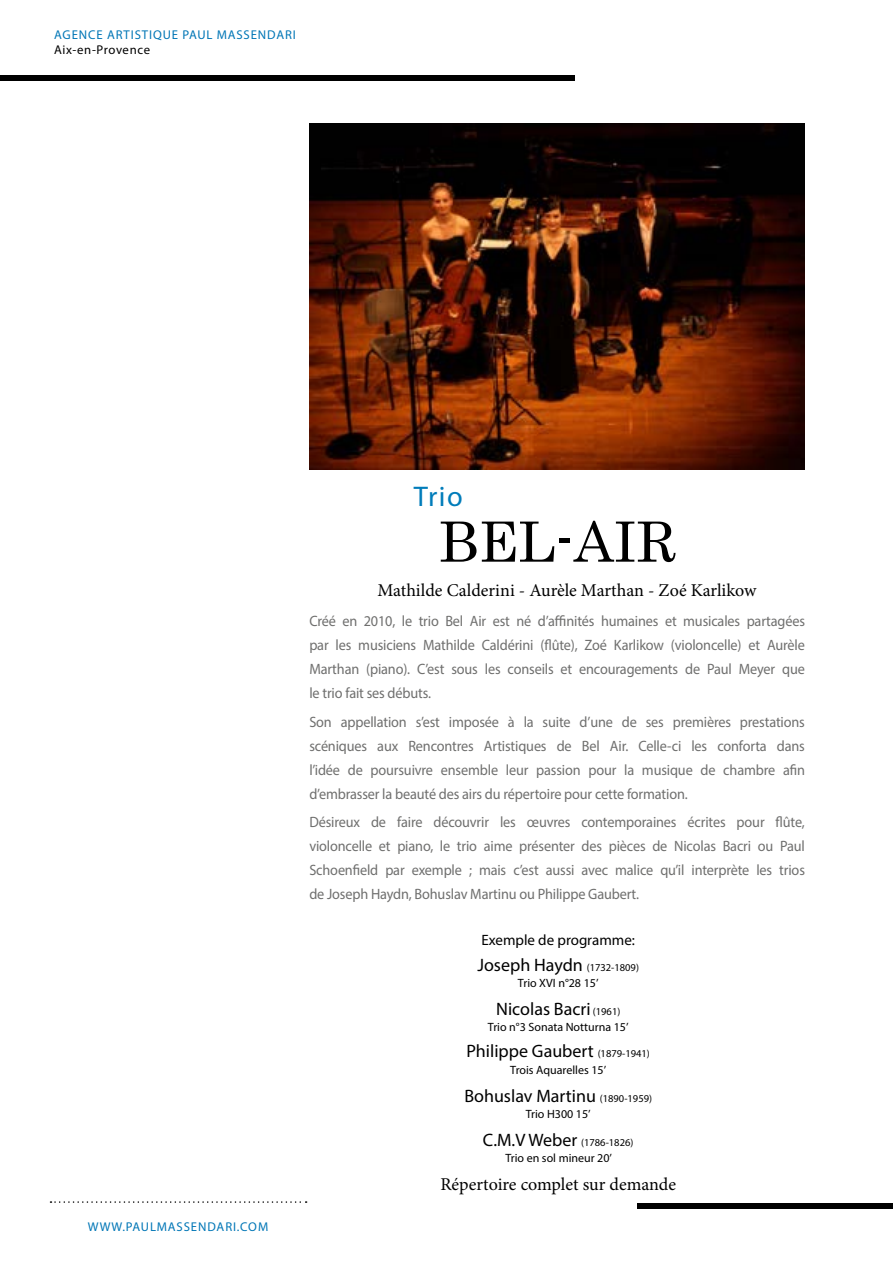
<style>
.page{position:relative;width:893px;height:1263px;background:#fff}
.page>*{position:absolute;margin:0;border:0;box-sizing:border-box;transform-origin:0 0}
.t1{font:55.5px "Century";color:#000}
.t2{font:28.5px "Myriad Pro";color:#007cba}
.t3{font:18px "Myriad Pro";color:#000}
.t4{font:18px "Minion Pro";color:#000}
.t5{font:15px/24px "Myriad Pro";letter-spacing:-.01em;color:#6f6f6e;text-align:justify;scale:.95 1}
.t6{font:15px "Myriad Pro";color:#000}
.t7{font:12.75px "Myriad Pro";letter-spacing:.07em;color:#0076b6}
.t8{font:12.75px "Myriad Pro";letter-spacing:.045em;color:#000}
.t9{font:12px "Myriad Pro";color:#000}
.t10{font:10.5px "Myriad Pro";color:#000}
.s1{font-size:10.5px}
.s2{font-size:18px}
</style>
<div class="page">
<div style="left:0;top:75px;width:574px;height:6px;background:#000"></div>
<div style="left:638px;top:1203px;width:255px;height:6px;background:#000"></div>
<svg style="left:50px;top:1201px;width:257px;height:2px"></svg>
<img style="left:309px;top:123px;width:496px;height:347px">
<p class="t7" style="left:54px;top:26px;width:243px">AGENCE ARTISTIQUE PAUL MASSENDARI</p>
<p class="t8" style="left:54px;top:42px;width:98px">Aix-en-Provence</p>
<p class="t7" style="left:88px;top:1219px;width:182px">WWW.PAULMASSENDARI.COM</p>
<h2 class="t2" style="left:414px;top:479px;width:50px">Trio</h2>
<h1 class="t1" style="left:438px;top:495px;width:240px">BEL-AIR</h1>
<p class="t4" style="left:377px;top:578px;width:381px">Mathilde Calderini - Aurèle Marthan - Zoé Karlikow</p>
<p class="t5" style="left:309px;top:609px;width:523px">Créé en 2010, le trio Bel Air est né d’affinités humaines et musicales partagées par les musiciens Mathilde Caldérini (flûte), Zoé Karlikow (violoncelle) et Aurèle Marthan (piano). C’est sous les conseils et encouragements de Paul Meyer que le trio fait ses débuts.</p>
<p class="t5" style="left:309px;top:709px;width:523px">Son appellation s’est imposée à la suite d’une de ses premières prestations scéniques aux Rencontres Artistiques de Bel Air. Celle-ci les conforta dans l’idée de poursuivre ensemble leur passion pour la musique de chambre afin d’embrasser la beauté des airs du répertoire pour cette formation.</p>
<p class="t5" style="left:309px;top:809px;width:523px">Désireux de faire découvrir les œuvres contemporaines écrites pour flûte, violoncelle et piano, le trio aime présenter des pièces de Nicolas Bacri ou Paul Schoenfield par exemple ; mais c’est aussi avec malice qu’il interprète les trios de Joseph Haydn, Bohuslav Martinu ou Philippe Gaubert.</p>
<p class="t6" style="left:481px;top:930px;width:155px">Exemple de programme:</p>
<p class="t3" style="left:477px;top:953px;width:163px">Joseph Haydn <span class="s1">(1732-1809)</span></p>
<p class="t9" style="left:518px;top:976px;width:82px">Trio XVI n°28 15’</p>
<p class="t3" style="left:496px;top:998px;width:126px">Nicolas Bacri <span class="s1">(1961)</span></p>
<p class="t9" style="left:488px;top:1020px;width:142px">Trio n°3 Sonata Notturna 15’</p>
<p class="t3" style="left:466px;top:1040px;width:185px">Philippe Gaubert <span class="s1">(1879-1941)</span></p>
<p class="t9" style="left:510px;top:1062px;width:97px">Trois Aquarelles 15’</p>
<p class="t3" style="left:464px;top:1084px;width:189px">Bohuslav Martinu <span class="s1">(1890-1959)</span></p>
<p class="t9" style="left:526px;top:1107px;width:66px">Trio H300 15’</p>
<p class="t10" style="left:483px;top:1136px;width:152px"><span class="s2">C.M.V Weber</span> (1786-1826)</p>
<p class="t9" style="left:505px;top:1151px;width:108px">Trio en sol mineur 20’</p>
<p class="t4" style="left:440px;top:1172px;width:237px">Répertoire complet sur demande</p>
</div>
